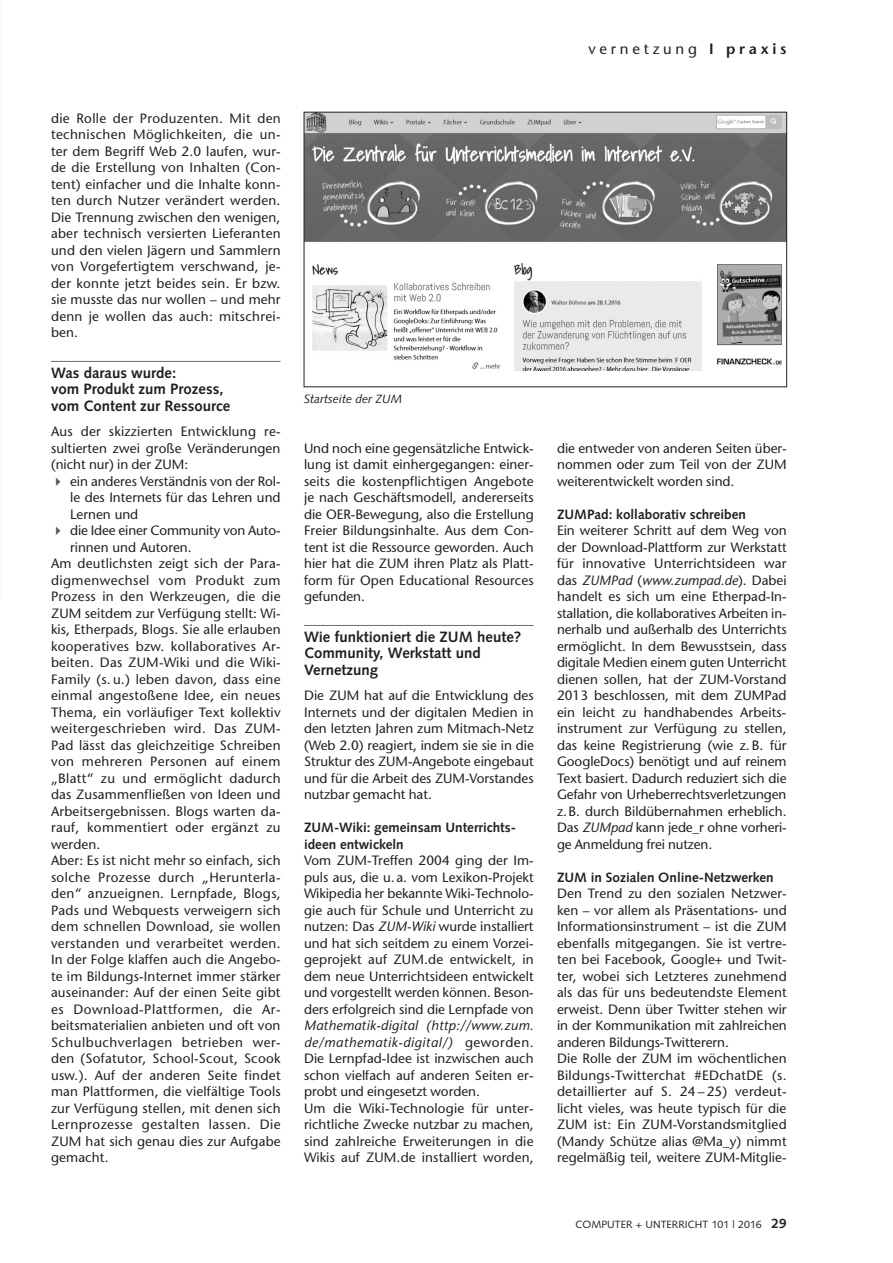
<style>
.page{position:relative;width:893px;height:1263px;background:#fff}
.page>*{position:absolute;margin:0;border:0;box-sizing:border-box;transform-origin:0 0}
.t1{font:700 15px/16.5px "Syntax LT Std";color:#231f20}
.t2{font:500 15px "Stone Sans Std";letter-spacing:.25em;color:#231f20}
.t3{font:500 13.5px/16.5px "Stone Sans Std";letter-spacing:.01em;color:#231f20;text-align:justify}
.t4{font:500 13.5px "Stone Sans Std";letter-spacing:.035em;color:#231f20}
.t5{font:700 13.5px/16.5px "Syntax LT Std";color:#231f20}
.t6{font:500 13.5px "Stone Sans Std";letter-spacing:.03em;color:#231f20}
.t7{font:500 13.5px "Stone Sans Std";letter-spacing:-.01em;color:#231f20}
.t8{font:italic 12px "Syntax LT Std";color:#231f20}
.t9{font:10.5px "Syntax LT Std";letter-spacing:.005em;color:#231f20}
.s1{color:#57585a}
.s2{font-style:italic}
.s3{font-weight:600}
.s4{font-weight:700;font-size:13.5px}
</style>
<div class="page">
<hr style="left:51px;top:361px;width:230px;height:1px;background:#6c6d70">
<hr style="left:304px;top:625px;width:230px;height:1px;background:#6c6d70">
<img style="left:306px;top:114px;width:479px;height:256px">
<p class="t3" style="left:51px;top:110px;width:231px">die Rolle der Produzenten. Mit den technischen Möglichkeiten, die un&shy;ter dem Begriff Web 2.0 laufen, wur&shy;de die Erstellung von Inhalten (Con&shy;tent) einfacher und die Inhalte konn&shy;ten durch Nutzer verändert werden.<br>Die Trennung zwischen den wenigen, aber technisch versierten Lieferanten und den vielen Jägern und Sammlern von Vorgefertigtem verschwand, je&shy;der konnte jetzt beides sein. Er bzw. sie musste das nur wollen – und mehr denn je wollen das auch: mitschrei&shy;ben.</p>
<p class="t1" style="left:51px;top:364px;width:181px">Was daraus wurde:<br>vom Produkt zum Prozess, vom Content zur Ressource</p>
<p class="t3" style="left:51px;top:423px;width:231px">Aus der skizzierten Entwicklung re&shy;sultierten zwei große Veränderungen (nicht nur) in der ZUM:</p>
<p class="t3" style="left:70px;top:473px;width:212px;text-indent:-19px"><span class="s1">✔</span> ein anderes Verständnis von der Rol&shy;le des Internets für das Lehren und Lernen und</p>
<p class="t7" style="left:51px;top:523px;width:231px"><span class="s1">✔</span> die Idee einer Community von Auto-</p>
<p class="t3" style="left:70px;top:539px;width:123px">rinnen und Autoren.</p>
<p class="t3" style="left:51px;top:555px;width:231px">Am deutlichsten zeigt sich der Para-</p>
<p class="t4" style="left:51px;top:572px;width:231px">digmenwechsel vom Produkt zum</p>
<p class="t3" style="left:51px;top:588px;width:231px">Prozess in den Werkzeugen, die die</p>
<p class="t3" style="left:51px;top:605px;width:231px">ZUM seitdem zur Verfügung stellt: Wi-</p>
<p class="t3" style="left:51px;top:621px;width:231px">kis, Etherpads, Blogs. Sie alle erlauben</p>
<p class="t3" style="left:51px;top:638px;width:231px">kooperatives bzw. kollaboratives Ar-</p>
<p class="t3" style="left:51px;top:654px;width:230px">beiten. Das ZUM-Wiki und die Wiki-</p>
<p class="t3" style="left:51px;top:671px;width:231px">Family (s. u.) leben davon, dass eine</p>
<p class="t3" style="left:51px;top:687px;width:231px">einmal angestoßene Idee, ein neues</p>
<p class="t3" style="left:51px;top:704px;width:231px">Thema, ein vorläufiger Text kollektiv</p>
<p class="t6" style="left:51px;top:721px;width:230px">weitergeschrieben wird. Das ZUM-</p>
<p class="t3" style="left:51px;top:737px;width:231px">Pad lässt das gleichzeitige Schreiben</p>
<p class="t3" style="left:51px;top:753px;width:231px">von mehreren Personen auf einem</p>
<p class="t3" style="left:51px;top:770px;width:231px">„Blatt“ zu und ermöglicht dadurch</p>
<p class="t3" style="left:51px;top:786px;width:231px">das Zusammenfließen von Ideen und</p>
<p class="t3" style="left:51px;top:803px;width:231px">Arbeitsergebnissen. Blogs warten da-</p>
<p class="t3" style="left:51px;top:819px;width:231px">rauf, kommentiert oder ergänzt zu</p>
<p class="t3" style="left:51px;top:836px;width:51px">werden.</p>
<p class="t3" style="left:51px;top:852px;width:231px">Aber: Es ist nicht mehr so einfach, sich</p>
<p class="t6" style="left:51px;top:869px;width:231px">solche Prozesse durch „Herunterla-</p>
<p class="t3" style="left:51px;top:885px;width:231px">den“ anzueignen. Lernpfade, Blogs,</p>
<p class="t3" style="left:51px;top:902px;width:231px">Pads und Webquests verweigern sich</p>
<p class="t3" style="left:51px;top:918px;width:231px">dem schnellen Download, sie wollen</p>
<p class="t3" style="left:51px;top:935px;width:231px">verstanden und verarbeitet werden.</p>
<p class="t3" style="left:51px;top:951px;width:231px">In der Folge klaffen auch die Angebo-</p>
<p class="t3" style="left:51px;top:968px;width:231px">te im Bildungs-Internet immer stärker</p>
<p class="t3" style="left:51px;top:984px;width:231px">auseinander: Auf der einen Seite gibt</p>
<p class="t4" style="left:51px;top:1001px;width:231px">es Download-Plattformen, die Ar-</p>
<p class="t3" style="left:51px;top:1017px;width:231px">beitsmaterialien anbieten und oft von</p>
<p class="t4" style="left:51px;top:1034px;width:231px">Schulbuchverlagen betrieben wer-</p>
<p class="t3" style="left:51px;top:1050px;width:231px">den (Sofatutor, School-Scout, Scook</p>
<p class="t3" style="left:51px;top:1067px;width:231px">usw.). Auf der anderen Seite findet</p>
<p class="t3" style="left:51px;top:1083px;width:231px">man Plattformen, die vielfältige Tools</p>
<p class="t3" style="left:51px;top:1100px;width:231px">zur Verfügung stellen, mit denen sich</p>
<p class="t4" style="left:51px;top:1116px;width:231px">Lernprozesse gestalten lassen. Die</p>
<p class="t3" style="left:51px;top:1133px;width:231px">ZUM hat sich genau dies zur Aufgabe</p>
<p class="t3" style="left:51px;top:1149px;width:59px">gemacht.</p>
<p class="t8" style="left:304px;top:392px;width:99px">Startseite der ZUM</p>
<p class="t3" style="left:304px;top:440px;width:231px">Und noch eine gegensätzliche Entwick&shy;lung ist damit einhergegangen: einer&shy;seits die kostenpflichtigen Angebote je nach Geschäftsmodell, andererseits die OER-Bewegung, also die Erstellung Freier Bildungsinhalte. Aus dem Con&shy;tent ist die Ressource geworden. Auch hier hat die ZUM ihren Platz als Platt&shy;form für Open Educational Resources gefunden.</p>
<p class="t1" style="left:304px;top:628px;width:219px">Wie funktioniert die ZUM heute?<br>Community, Werkstatt und<br>Vernetzung</p>
<p class="t3" style="left:304px;top:687px;width:231px">Die ZUM hat auf die Entwicklung des Internets und der digitalen Medien in den letzten Jahren zum Mitmach-Netz (Web 2.0) reagiert, indem sie sie in die Struktur des ZUM-Angebote eingebaut und für die Arbeit des ZUM-Vorstandes nutzbar gemacht hat.</p>
<p class="t5" style="left:304px;top:819px;width:213px">ZUM-Wiki: gemeinsam Unterrichts&shy;ideen entwickeln</p>
<p class="t3" style="left:304px;top:852px;width:231px">Vom ZUM-Treffen 2004 ging der Im&shy;puls aus, die u. a. vom Lexikon-Projekt Wikipedia her bekannte Wiki-Technolo&shy;gie auch für Schule und Unterricht zu nutzen: Das <span class="s2">ZUM-Wiki</span> wurde installiert und hat sich seitdem zu einem Vorzei&shy;geprojekt auf ZUM.de entwickelt, in dem neue Unterrichtsideen entwickelt und vorgestellt werden können. Beson&shy;ders erfolgreich sind die Lernpfade von</p>
<p class="t3" style="left:304px;top:1017px;width:231px;text-align:left"><span class="s2">Mathematik-digital (http://www.zum. de/mathematik-digital/)</span> geworden.<br>Die Lernpfad-Idee ist inzwischen auch schon vielfach auf anderen Seiten er&shy;probt und eingesetzt worden.<br>Um die Wiki-Technologie für unter&shy;richtliche Zwecke nutzbar zu machen, sind zahlreiche Erweiterungen in die Wikis auf ZUM.de installiert worden,</p>
<p class="t2" style="left:588px;top:39px;width:200px">vernetzung <span class="s3">I praxis</span></p>
<p class="t3" style="left:557px;top:440px;width:231px">die entweder von anderen Seiten über&shy;nommen oder zum Teil von der ZUM weiterentwickelt worden sind.</p>
<p class="t5" style="left:557px;top:506px;width:191px">ZUMPad: kollaborativ schreiben</p>
<p class="t3" style="left:557px;top:522px;width:231px">Ein weiterer Schritt auf dem Weg von der Download-Plattform zur Werkstatt für innovative Unterrichtsideen war das <span class="s2">ZUMPad</span> (<span class="s2">www.zumpad.de</span>). Dabei handelt es sich um eine Etherpad-In&shy;stallation, die kollaboratives Arbeiten in&shy;nerhalb und außerhalb des Unterrichts ermöglicht. In dem Bewusstsein, dass digitale Medien einem guten Unterricht dienen sollen, hat der ZUM-Vorstand 2013 beschlossen, mit dem ZUMPad ein leicht zu handhabendes Arbeits&shy;instrument zur Verfügung zu stellen, das keine Registrierung (wie z. B. für GoogleDocs) benötigt und auf reinem Text basiert. Dadurch reduziert sich die Gefahr von Urheberrechtsverletzungen z.B. durch Bildübernahmen erheblich.<br>Das <span class="s2">ZUMpad</span> kann jede_r ohne vorheri&shy;ge Anmeldung frei nutzen.</p>
<p class="t5" style="left:557px;top:869px;width:218px">ZUM in Sozialen Online-Netzwerken</p>
<p class="t3" style="left:557px;top:885px;width:231px;text-align:left">Den Trend zu den sozialen Netzwer&shy;ken – vor allem als Präsentations- und Informationsinstrument – ist die ZUM ebenfalls mitgegangen. Sie ist vertre&shy;ten bei Facebook, Google+ und Twit&shy;ter, wobei sich Letzteres zunehmend als das für uns bedeutendste Element erweist. Denn über Twitter stehen wir in der Kommunikation mit zahlreichen anderen Bildungs-Twitterern.<br>Die Rolle der ZUM im wöchentlichen Bildungs-Twitterchat #EDchatDE (s. detaillierter auf S. 24 – 25) verdeut&shy;licht vieles, was heute typisch für die ZUM ist: Ein ZUM-Vorstandsmitglied (Mandy Schütze alias @Ma_y) nimmt regelmäßig teil, weitere ZUM-Mitglie-</p>
<p class="t9" style="left:575px;top:1218px;width:213px">COMPUTER + UNTERRICHT 101 | 2016 <span class="s4">29</span></p>
</div>
